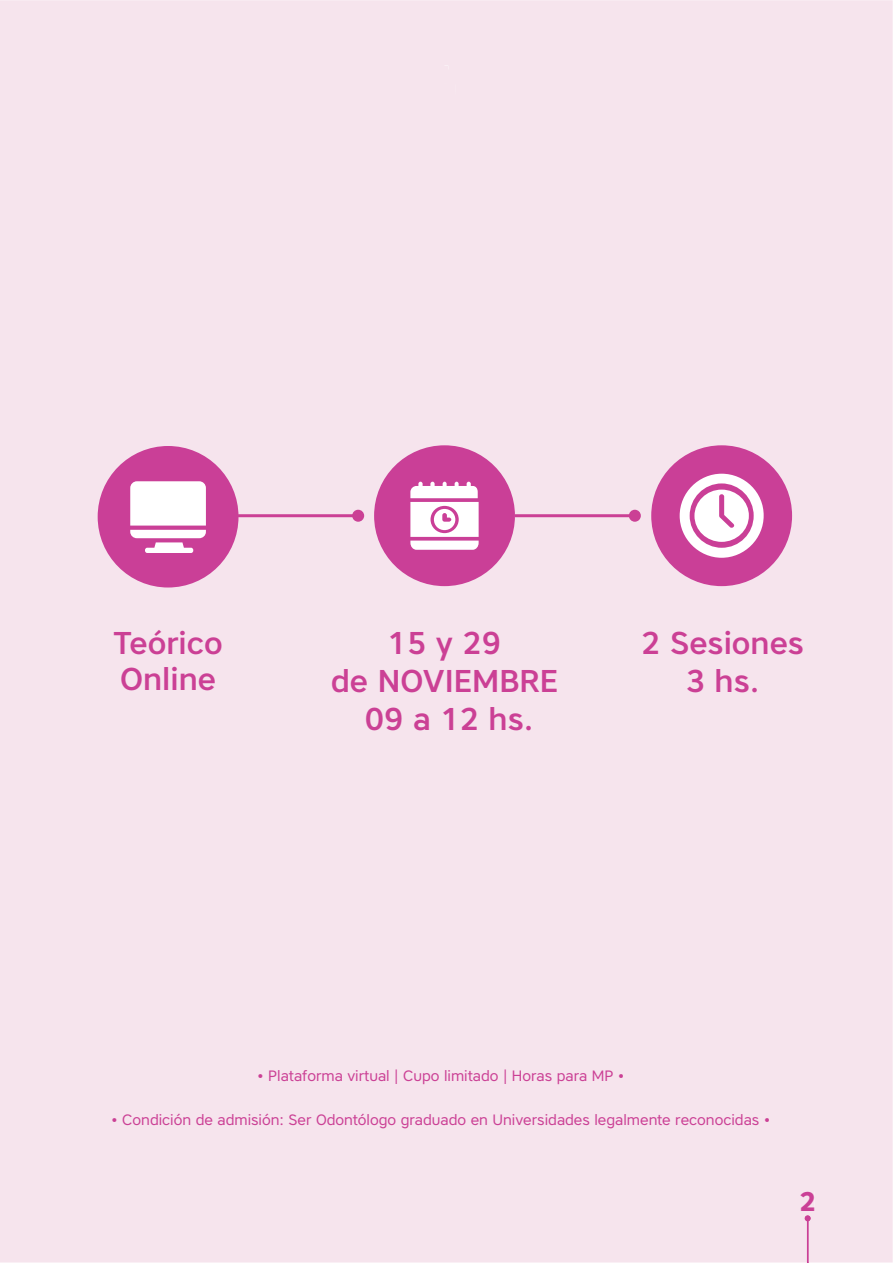
<style>
.page{position:relative;width:893px;height:1263px;background:#f6e4ed}
.page>*{position:absolute;margin:0;border:0;box-sizing:border-box;transform-origin:0 0}
.t1{font:500 31.5px/37.8px "Core Sans A55";color:#cb4095;text-align:center}
.t2{font:700 27px "Core Sans A65";color:#cb4095}
.t3{font:15px "Core Sans A45";color:#cb4095}
</style>
<div class="page">
<div style="left:801px;top:1192px;width:13px;height:19px;background:#f6e4ed"></div>
<svg style="left:805px;top:1215px;width:6px;height:48px"></svg>
<svg style="left:444px;top:66px;width:4px;height:4px"></svg>
<div style="left:438px;top:84px;width:17px;height:10px;background:#f6e4ed"></div>
<hr style="left:515px;top:514px;width:120px;height:3px;background:#cb4095">
<div style="left:629px;top:510px;width:12px;height:12px;background:#cb4095;border-radius:50%"></div>
<hr style="left:238px;top:514px;width:120px;height:3px;background:#cb4095">
<div style="left:352px;top:510px;width:12px;height:12px;background:#cb4095;border-radius:50%"></div>
<div style="left:98px;top:446px;width:140px;height:142px;background:#ca3f97;border-radius:50%"></div>
<div style="left:145px;top:548px;width:48px;height:5px;background:#fff;border-radius:2px"></div>
<svg style="left:130px;top:481px;width:76px;height:57px;background:#faedf5"></svg>
<div style="left:374px;top:445px;width:141px;height:141px;background:#ca3f97;border-radius:50%"></div>
<svg style="left:410px;top:482px;width:69px;height:68px"></svg>
<div style="left:651px;top:445px;width:141px;height:141px;background:#ca3f97;border-radius:50%"></div>
<svg style="left:680px;top:474px;width:84px;height:84px"></svg>
<h1 class="t1" style="left:113px;top:626px;width:111px;line-height:36px;text-align:left">Teórico<br>Online</h1>
<h1 class="t1" style="left:641px;top:625px;width:164px">2 Sesiones<br>3 hs.</h1>
<h1 class="t1" style="left:331px;top:625px;width:229px">15 y 29<br>de NOVIEMBRE<br>09 a 12 hs.</h1>
<p class="t3" style="left:257px;top:1071px;width:369px">• Plataforma virtual | Cupo limitado | Horas para MP •</p>
<p class="t3" style="left:111px;top:1114px;width:661px">• Condición de admisión: Ser Odontólogo graduado en Universidades legalmente reconocidas •</p>
<h2 class="t2" style="left:799px;top:1186px;width:18px">2</h2>
</div>
